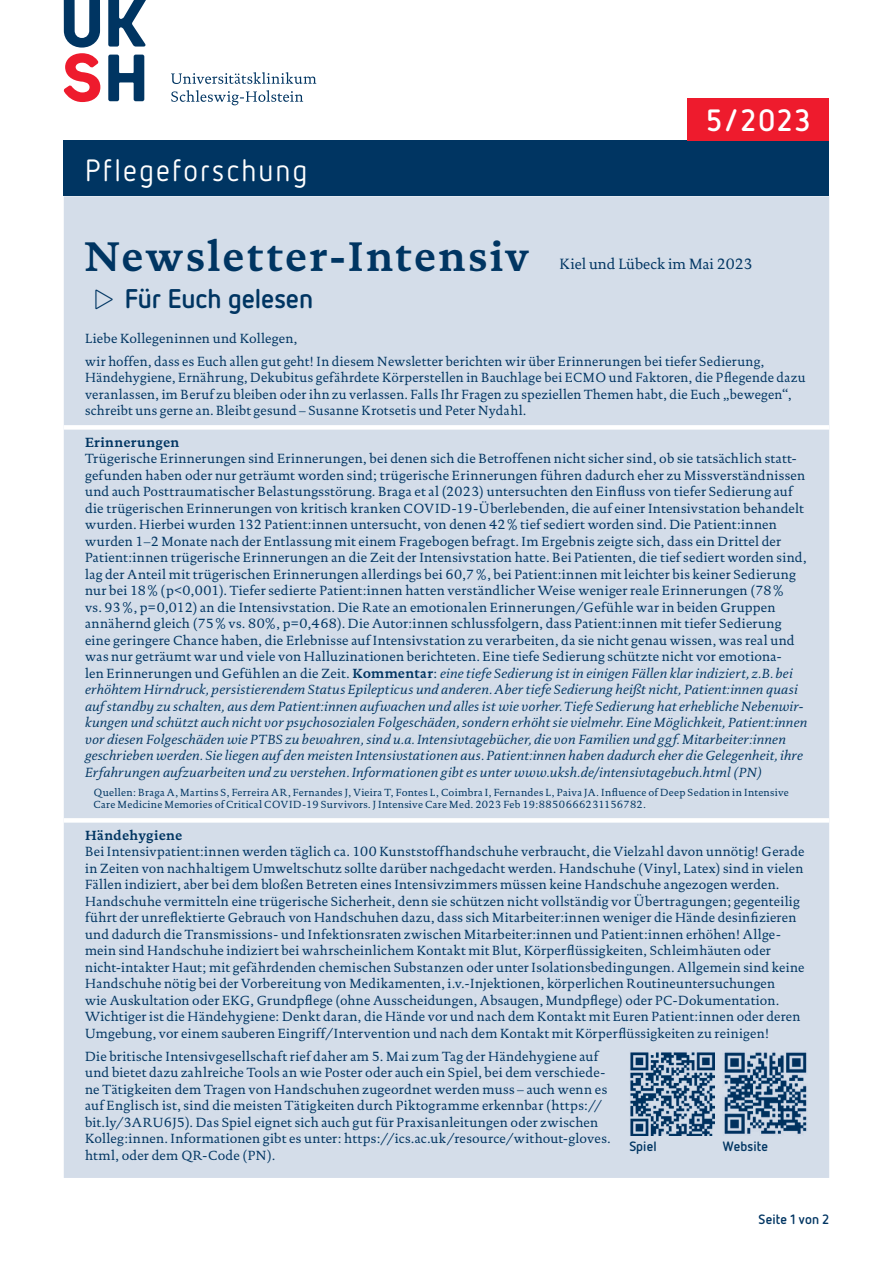
<style>
.page{position:relative;width:893px;height:1263px;background:#fff}
.page>*{position:absolute;margin:0;border:0;box-sizing:border-box;transform-origin:0 0}
.t1{font:700 42px "DTL Documenta TOT";letter-spacing:.045em;color:#003562}
.t2{font:30.75px "Netto OT";letter-spacing:.075em;color:#fff}
.t3{font:700 30.75px "Netto OT";color:#fff}
.t4{font:700 27px "Netto OT";letter-spacing:-.005em;color:#003562}
.t5{font:15px "DTL Documenta WT";color:#003562}
.t6{font:13.5px/16.5px "DTL Documenta TOT";letter-spacing:.02em;color:#003562}
.t7{font:700 13.5px "DTL Documenta TOT";letter-spacing:.02em;color:#003562}
.t8{font:700 13.5px "Netto OT";letter-spacing:.005em;color:#003562}
.t9{font:10.5px/12.6px "DTL Documenta TOT";letter-spacing:.03em;color:#003562}
.s1{font-family:"Netto Icons OT";font-weight:300}
.s2{font-weight:700}
.s3{font-style:italic}
</style>
<div class="page">
<div style="left:64px;top:140px;width:765px;height:56px;background:#003562"></div>
<div style="left:64px;top:196px;width:765px;height:982px;background:#d4dde9"></div>
<svg style="left:108px;top:55px;width:36px;height:46px"></svg>
<svg style="left:64px;top:0;width:36px;height:102px"></svg>
<svg style="left:108px;top:0;width:38px;height:47px"></svg>
<svg style="left:171px;top:90px;width:132px;height:15px"></svg>
<svg style="left:171px;top:72px;width:145px;height:12px"></svg>
<div style="left:688px;top:98px;width:141px;height:42px;background:#ee1b2d"></div>
<div style="left:64px;top:425px;width:765px;height:5px;background:#fff"></div>
<div style="left:64px;top:818px;width:765px;height:5px;background:#fff"></div>
<img style="left:629px;top:1051px;width:85px;height:85px">
<img style="left:723px;top:1051px;width:85px;height:85px">
<h2 class="t2" style="left:85px;top:151px;width:224px">Pflegeforschung</h2>
<h1 class="t1" style="left:85px;top:231px;width:446px">Newsletter-Intensiv</h1>
<h2 class="t3" style="left:706px;top:101px;width:105px">5/2023</h2>
<p class="t5" style="left:560px;top:255px;width:195px">Kiel und Lübeck im Mai 2023</p>
<h3 class="t4" style="left:85px;top:282px;width:230px"><span class="s1">&gt;</span> Für Euch gelesen</h3>
<p class="t6" style="left:85px;top:327px;width:681px;line-height:23px">Liebe Kollegeninnen und Kollegen,<br>wir hoffen, dass es Euch allen gut geht! In diesem Newsletter berichten wir über Erinnerungen bei tiefer Sedierung,</p>
<p class="t6" style="left:85px;top:369px;width:722px">Händehygiene, Ernährung, Dekubitus gefährdete Körperstellen in Bauchlage bei ECMO und Faktoren, die Pflegende dazu veranlassen, im Beruf zu bleiben oder ihn zu verlassen. Falls Ihr Fragen zu speziellen Themen habt, die Euch „bewegen“, schreibt uns gerne an. Bleibt gesund – Susanne Krotsetis und Peter Nydahl.</p>
<p class="t7" style="left:85px;top:434px;width:96px">Erinnerungen</p>
<p class="t6" style="left:85px;top:450px;width:724px">Trügerische Erinnerungen sind Erinnerungen, bei denen sich die Betroffenen nicht sicher sind, ob sie tatsächlich statt&shy;gefunden haben oder nur geträumt worden sind; trügerische Erinnerungen führen dadurch eher zu Missverständnissen und auch Posttraumatischer Belastungsstörung. Braga et al (2023) untersuchten den Einfluss von tiefer Sedierung auf die trügerischen Erinnerungen von kritisch kranken COVID-19-Überlebenden, die auf einer Intensivstation behandelt wurden. Hierbei wurden 132 Patient:innen untersucht, von denen 42 % tief sediert worden sind. Die Patient:innen wurden 1–2 Monate nach der Entlassung mit einem Fragebogen befragt. Im Ergebnis zeigte sich, dass ein Drittel der Patient:innen trügerische Erinnerungen an die Zeit der Intensivstation hatte. Bei Patienten, die tief sediert worden sind, lag der Anteil mit trügerischen Erinnerungen allerdings bei 60,7 %, bei Patient:innen mit leichter bis keiner Sedierung nur bei 18 % (p&lt;0,001). Tiefer sedierte Patient:innen hatten verständlicher Weise weniger reale Erinnerungen (78 %<br>vs. 93 %, p=0,012) an die Intensivstation. Die Rate an emotionalen Erinnerungen/Gefühle war in beiden Gruppen annähernd gleich (75 % vs. 80%, p=0,468). Die Autor:innen schlussfolgern, dass Patient:innen mit tiefer Sedierung eine geringere Chance haben, die Erlebnisse auf Intensivstation zu verarbeiten, da sie nicht genau wissen, was real und was nur geträumt war und viele von Halluzinationen berichteten. Eine tiefe Sedierung schützte nicht vor emotiona-<br>len Erinnerungen und Gefühlen an die Zeit. <span class="s2">Kommentar</span>: <span class="s3">eine tiefe Sedierung ist in einigen Fällen klar indiziert, z.B. bei erhöhtem Hirndruck, persistierendem Status Epilepticus und anderen. Aber tiefe Sedierung heißt nicht, Patient:innen quasi auf standby zu schalten, aus dem Patient:innen aufwachen und alles ist wie vorher. Tiefe Sedierung hat erhebliche Nebenwir&shy;kungen und schützt auch nicht vor psychosozialen Folgeschäden, sondern erhöht sie vielmehr. Eine Möglichkeit, Patient:innen vor diesen Folgeschäden wie PTBS zu bewahren, sind u.a. Intensivtagebücher, die von Familien und ggf. Mitarbeiter:innen geschrieben werden. Sie liegen auf den meisten Intensivstationen aus. Patient:innen haben dadurch eher die Gelegenheit, ihre Erfahrungen aufzuarbeiten und zu verstehen. Informationen gibt es unter www.uksh.de/intensivtagebuch.html (PN)</span></p>
<p class="t9" style="left:94px;top:786px;width:697px">Quellen: Braga A, Martins S, Ferreira AR, Fernandes J, Vieira T, Fontes L, Coimbra I, Fernandes L, Paiva JA. Influence of Deep Sedation in Intensive<br>Care Medicine Memories of Critical COVID-19 Survivors. J Intensive Care Med. 2023 Feb 19:8850666231156782.</p>
<p class="t7" style="left:85px;top:827px;width:99px">Händehygiene</p>
<p class="t6" style="left:85px;top:843px;width:721px">Bei Intensivpatient:innen werden täglich ca. 100 Kunststoffhandschuhe verbraucht, die Vielzahl davon unnötig! Gerade in Zeiten von nachhaltigem Umweltschutz sollte darüber nachgedacht werden. Handschuhe (Vinyl, Latex) sind in vielen Fällen indiziert, aber bei dem bloßen Betreten eines Intensivzimmers müssen keine Handschuhe angezogen werden.<br>Handschuhe vermitteln eine trügerische Sicherheit, denn sie schützen nicht vollständig vor Übertragungen; gegenteilig führt der unreflektierte Gebrauch von Handschuhen dazu, dass sich Mitarbeiter:innen weniger die Hände desinfizieren und dadurch die Transmissions- und Infektionsraten zwischen Mitarbeiter:innen und Patient:innen erhöhen! Allge&shy;mein sind Handschuhe indiziert bei wahrscheinlichem Kontakt mit Blut, Körperflüssigkeiten, Schleimhäuten oder nicht-intakter Haut; mit gefährdenden chemischen Substanzen oder unter Isolationsbedingungen. Allgemein sind keine Handschuhe nötig bei der Vorbereitung von Medikamenten, i.v.-Injektionen, körperlichen Routineuntersuchungen<br>wie Auskultation oder EKG, Grundpflege (ohne Ausscheidungen, Absaugen, Mundpflege) oder PC-Dokumentation.<br>Wichtiger ist die Händehygiene: Denkt daran, die Hände vor und nach dem Kontakt mit Euren Patient:innen oder deren Umgebung, vor einem sauberen Eingriff/Intervention und nach dem Kontakt mit Körperflüssigkeiten zu reinigen!</p>
<p class="t6" style="left:85px;top:1048px;width:527px">Die britische Intensivgesellschaft rief daher am 5. Mai zum Tag der Händehygiene auf und bietet dazu zahlreiche Tools an wie Poster oder auch ein Spiel, bei dem verschiede&shy;ne Tätigkeiten dem Tragen von Handschuhen zugeordnet werden muss – auch wenn es auf Englisch ist, sind die meisten Tätigkeiten durch Piktogramme erkennbar (https:// bit.ly/3ARU6J5). Das Spiel eignet sich auch gut für Praxisanleitungen oder zwischen Kolleg:innen. Informationen gibt es unter: https://ics.ac.uk/resource/without-gloves. html, oder dem QR-Code (PN).</p>
<p class="t8" style="left:629px;top:1137px;width:29px">Spiel</p>
<p class="t8" style="left:723px;top:1138px;width:47px">Website</p>
<p class="t8" style="left:759px;top:1210px;width:72px">Seite 1 von 2</p>
</div>
